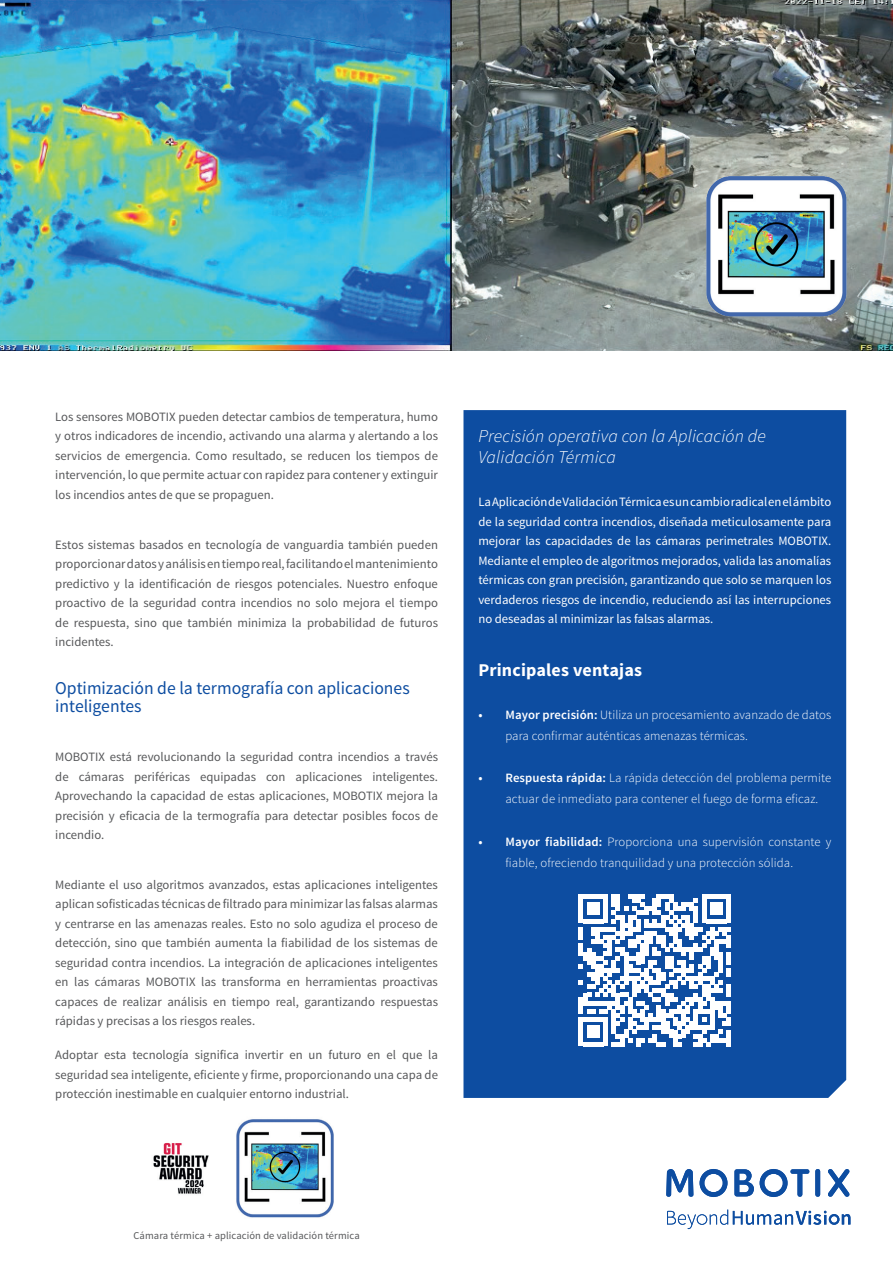
<style>
.page{position:relative;width:893px;height:1263px;background:#fff}
.page>*{position:absolute;margin:0;border:0;box-sizing:border-box;transform-origin:0 0}
.t1{font:18px/18px "Source Sans Pro";color:#0d4da1}
.t2{font:italic 300 18px/21px "Source Sans Pro";letter-spacing:.01em;color:#fff}
.t3{font:700 18px "Source Sans Pro";letter-spacing:.01em;color:#fff}
.t4{font:12.75px/19.5px "Source Sans Pro";color:#57585a;text-align:justify}
.t5{font:12.75px/19.5px "Source Sans Pro";color:#fff;text-align:justify}
.t6{font:300 12.75px/21px "Source Sans Pro";letter-spacing:.01em;color:#fff}
.t7{font:10.5px "Source Sans Pro";letter-spacing:.01em;color:#57585a}
.s1{font-weight:600}
</style>
<div class="page">
<svg style="left:666px;top:1169px;width:27px;height:28px"></svg>
<svg style="left:734px;top:1169px;width:20px;height:27px"></svg>
<div style="left:815px;top:1169px;width:5px;height:28px;background:#0d4da1;border-radius:2px"></div>
<svg style="left:828px;top:1169px;width:21px;height:28px"></svg>
<svg style="left:700px;top:1169px;width:27px;height:28px"></svg>
<svg style="left:760px;top:1169px;width:49px;height:28px"></svg>
<svg style="left:667px;top:1209px;width:183px;height:20px"></svg>
<img style="left:0;top:0;width:893px;height:351px">
<img style="left:695px;top:164px;width:163px;height:164px">
<img style="left:153px;top:1119px;width:181px;height:99px">
<div style="left:463px;top:410px;width:383px;height:688px;background:#0d4da1"></div>
<svg style="left:579px;top:894px;width:152px;height:152px"></svg>
<hr style="left:727px;top:1030px;width:4px;height:16px;background:#fff">
<p class="t4" style="left:55px;top:407px;width:384px">Los sensores MOBOTIX pueden detectar cambios de temperatura, humo y otros indicadores de incendio, activando una alarma y alertando a los servicios de emergencia. Como resultado, se reducen los tiempos de intervención, lo que permite actuar con rapidez para contener y extinguir los incendios antes de que se propaguen.</p>
<p class="t4" style="left:55px;top:535px;width:384px">Estos sistemas basados en tecnología de vanguardia también pueden proporcionar datos y análisis en tiempo real, facilitando el mantenimiento predictivo y la identificación de riesgos potenciales. Nuestro enfoque proactivo de la seguridad contra incendios no solo mejora el tiempo de respuesta, sino que también minimiza la probabilidad de futuros incidentes.</p>
<h1 class="t1" style="left:55px;top:679px;width:356px">Optimización de la termografía con aplicaciones inteligentes</h1>
<p class="t4" style="left:55px;top:747px;width:384px">MOBOTIX está revolucionando la seguridad contra incendios a través de cámaras periféricas equipadas con aplicaciones inteligentes.<br>Aprovechando la capacidad de estas aplicaciones, MOBOTIX mejora la precisión y eficacia de la termografía para detectar posibles focos de incendio.</p>
<p class="t4" style="left:55px;top:875px;width:384px">Mediante el uso algoritmos avanzados, estas aplicaciones inteligentes aplican sofisticadas técnicas de filtrado para minimizar las falsas alarmas y centrarse en las amenazas reales. Esto no solo agudiza el proceso de detección, sino que también aumenta la fiabilidad de los sistemas de seguridad contra incendios. La integración de aplicaciones inteligentes en las cámaras MOBOTIX las transforma en herramientas proactivas capaces de realizar análisis en tiempo real, garantizando respuestas rápidas y precisas a los riesgos reales.</p>
<p class="t4" style="left:55px;top:1046px;width:384px">Adoptar esta tecnología significa invertir en un futuro en el que la seguridad sea inteligente, eficiente y firme, proporcionando una capa de protección inestimable en cualquier entorno industrial.</p>
<h1 class="t2" style="left:478px;top:426px;width:289px">Precisión operativa con la Aplicación de<br>Validación Térmica</h1>
<p class="t5" style="left:478px;top:492px;width:354px">La Aplicación de Validación Térmica es un cambio radical en el ámbito de la seguridad contra incendios, diseñada meticulosamente para mejorar las capacidades de las cámaras perimetrales MOBOTIX.<br>Mediante el empleo de algoritmos mejorados, valida las anomalías térmicas con gran precisión, garantizando que solo se marquen los verdaderos riesgos de incendio, reduciendo así las interrupciones no deseadas al minimizar las falsas alarmas.</p>
<h1 class="t3" style="left:478px;top:659px;width:165px">Principales ventajas</h1>
<p class="t6" style="left:505px;top:704px;width:327px;text-indent:-27px"><span class="s1">• Mayor precisión:</span> Utiliza un procesamiento avanzado de datos para confirmar auténticas amenazas térmicas.</p>
<p class="t6" style="left:505px;top:768px;width:327px;text-indent:-27px"><span class="s1">• Respuesta rápida:</span> La rápida detección del problema permite actuar de inmediato para contener el fuego de forma eficaz.</p>
<p class="t6" style="left:505px;top:831px;width:327px;text-indent:-27px"><span class="s1">• Mayor fiabilidad:</span> Proporciona una supervisión constante y fiable, ofreciendo tranquilidad y una protección sólida.</p>
<p class="t7" style="left:134px;top:1229px;width:228px">Cámara térmica + aplicación de validación térmica</p>
</div>
